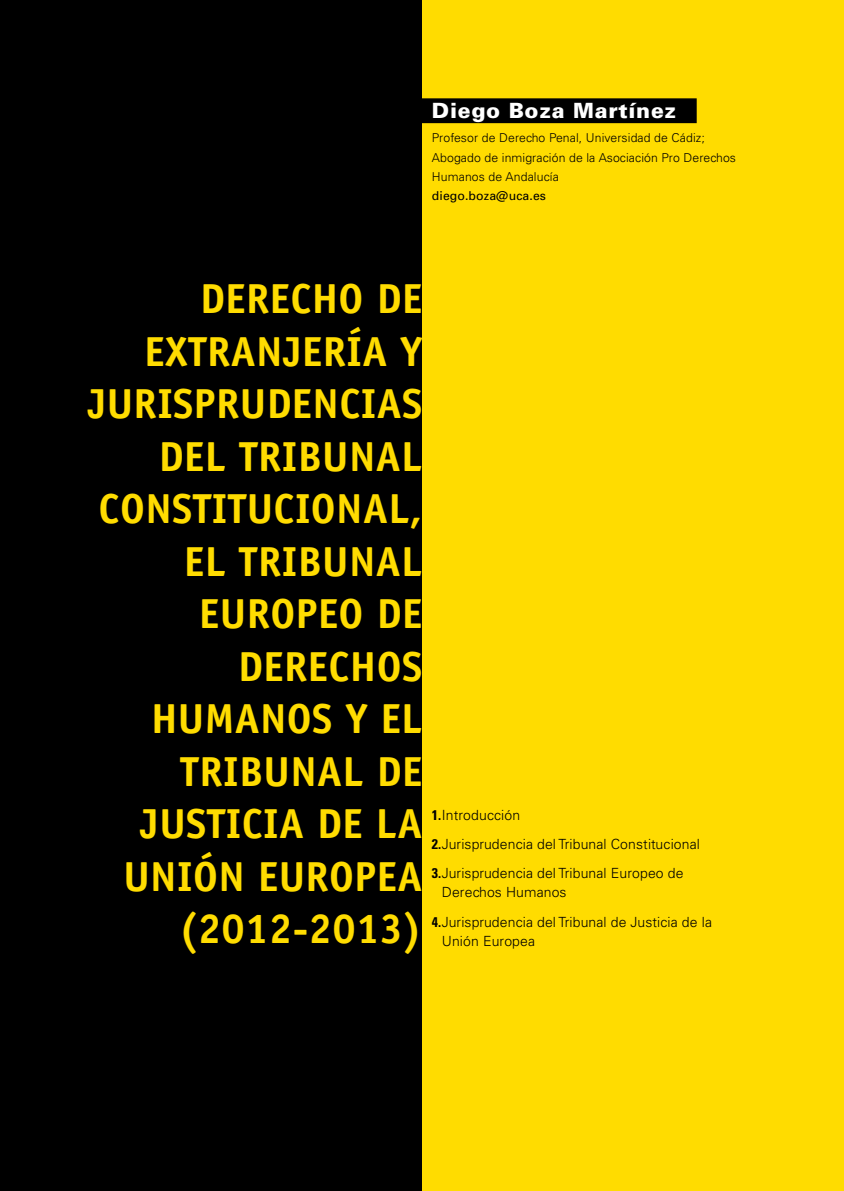
<style>
.page{position:relative;width:844px;height:1191px;background:#fff}
.page>*{position:absolute;margin:0;border:0;box-sizing:border-box;transform-origin:0 0}
.t1{font:700 42px/52.5px "Officina Sans";letter-spacing:.01em;color:#ffdc00;text-align:right}
.t2{font:900 21px "Univers";letter-spacing:.035em;color:#fff}
.t3{font:300 14px/29.2px "Univers";letter-spacing:.01em;color:#000}
.t4{font:300 12.25px/19.2px "Univers";letter-spacing:.01em;color:#000}
.s1{font-weight:400}
.s2{font-weight:700;font-stretch:condensed}
</style>
<div class="page">
<div style="left:0;top:0;width:843px;height:1191px;background:#ffdc00"></div>
<div style="left:0;top:0;width:422px;height:1191px;background:#000"></div>
<div style="left:305px;top:99px;width:390px;height:23px;background:#000"></div>
<div style="left:304px;top:98px;width:392px;height:25px;border:2px solid #000"></div>
<p class="t2" style="left:432px;top:98px;width:246px">Diego Boza Martínez</p>
<p class="t4" style="left:432px;top:128px;width:305px">Profesor de Derecho Penal, Universidad de Cádiz; Abogado de inmigración de la Asociación Pro Derechos Humanos de Andalucía<br><span class="s1">diego.boza@uca.es</span></p>
<p class="t1" style="left:88px;top:272px;width:336px">DERECHO DE<br>EXTRANJERÍA Y<br>JURISPRUDENCIAS<br>DEL TRIBUNAL<br>CONSTITUCIONAL,<br>EL TRIBUNAL<br>EUROPEO DE<br>DERECHOS<br>HUMANOS Y EL<br>TRIBUNAL DE<br>JUSTICIA DE LA<br>UNIÓN EUROPEA (2012-2013)</p>
<p class="t3" style="left:432px;top:800px;width:269px"><span class="s2">1.</span>Introducción<br><span class="s2">2.</span>Jurisprudencia del Tribunal Constitucional<br><span class="s2">3.</span>Jurisprudencia del Tribunal Europeo de</p>
<p class="t3" style="left:432px;top:877px;width:281px;text-indent:10px">Derechos Humanos<br><span class="s2">4.</span>Jurisprudencia del Tribunal de Justicia de la</p>
<p class="t3" style="left:442px;top:926px;width:95px">Unión Europea</p>
</div>
